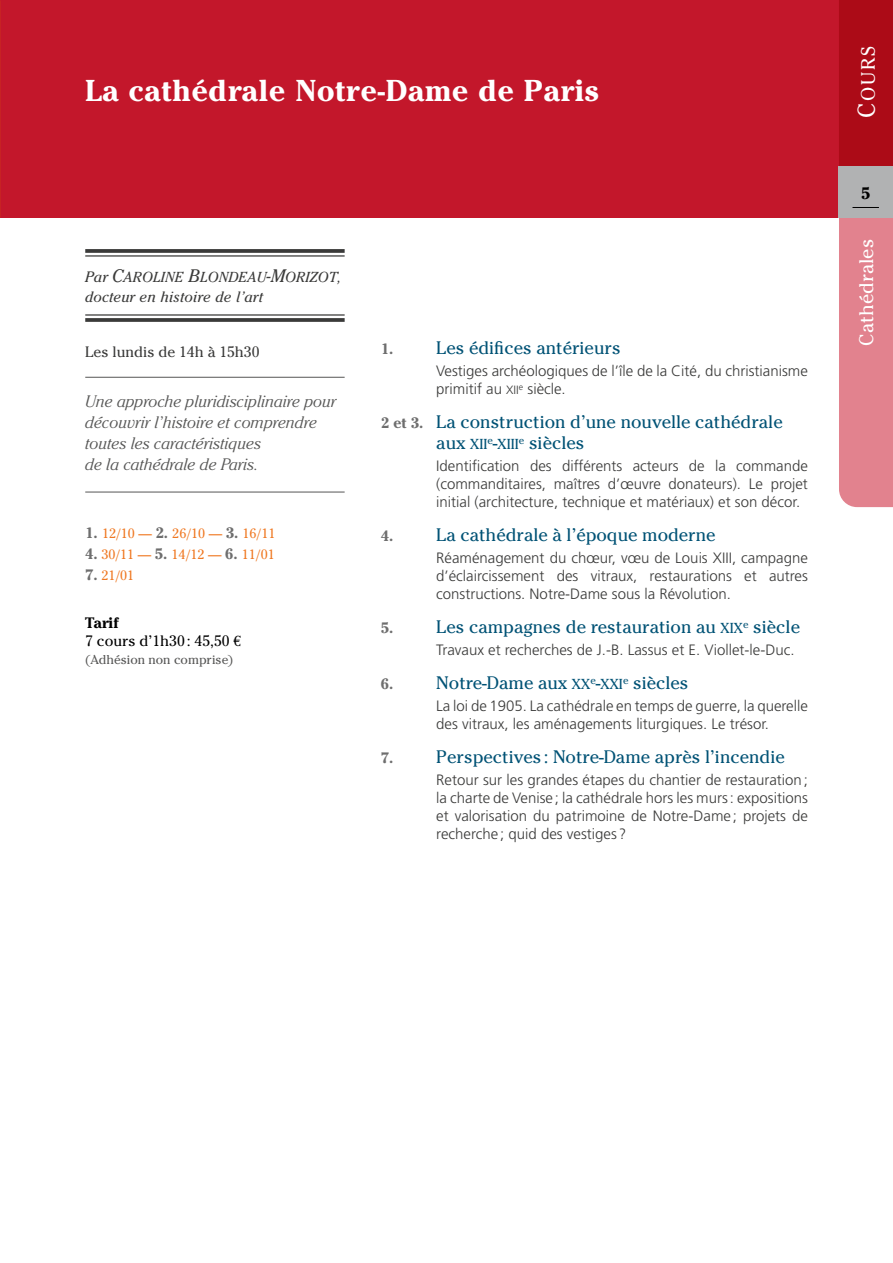
<style>
.page{position:relative;width:893px;height:1263px;background:#fff}
.page>*{position:absolute;margin:0;border:0;box-sizing:border-box;transform-origin:0 0}
.t1{font:700 30px "Cheltenham";letter-spacing:.025em;color:#fff}
.t2{font:19.5px "Cheltenham";color:#fff}
.t3{font:19.2px "Cheltenham Book SC800";color:#fff}
.t4{font:18px/21px "Cheltenham";color:#005275}
.t5{font:italic 300 16.5px/21px "Cheltenham";color:#565655}
.t6{font:700 16.5px "Cheltenham";color:#000}
.t7{font:300 15px/18px "Frutiger";color:#3a3a39;text-align:justify}
.t8{font:italic 15px "Cheltenham";letter-spacing:.01em;color:#3a3a39}
.t9{font:15px/18px "Cheltenham";color:#000}
.t10{font:15px "Cheltenham";color:#3a3a39}
.t11{font:14.4px "Cheltenham Book Italic SC800";letter-spacing:.01em;color:#3a3a39}
.t12{font:13.5px "Cheltenham";color:#ef7822}
.t13{font:12.75px "Cheltenham";color:#565655}
.s1{font-family:"Cheltenham";font-style:italic;font-size:15px}
.s2{font-size:18px}
.s3{font-weight:700;font-size:15px;color:#6e6e6e}
.s4{font-weight:700}
.s5{font-family:"Euro Serif"}
.s6{font-family:"Frutiger Light SC800";font-weight:400;font-size:12px}
.s7{font-family:"Cheltenham Book SC800";font-size:14.4px}
.s8{font-family:"Cheltenham Book SC800"}
.s9{font-size:24px}
</style>
<div class="page">
<div style="left:0;top:0;width:893px;height:218px;background:#c3172b"></div>
<svg style="left:839px;top:0;width:54px;height:507px;background:#cb606b"></svg>
<svg style="left:85px;top:249px;width:260px;height:4px"></svg>
<hr style="left:85px;top:255px;width:260px;height:2px;background:#3a3a39">
<hr style="left:85px;top:314px;width:260px;height:2px;background:#3a3a39">
<svg style="left:85px;top:318px;width:260px;height:4px"></svg>
<hr style="left:85px;top:377px;width:260px;height:1px;background:#565655">
<hr style="left:85px;top:492px;width:260px;height:1px;background:#565655">
<h1 class="t1" style="left:85px;top:73px;width:515px">La cathédrale Notre-Dame de Paris</h1>
<p class="t11" style="left:85px;top:269px;width:258px"><span class="s1">Par</span> <span class="s2">C</span>AROLINE <span class="s2">B</span>LONDEAU<span class="s2">-M</span>ORIZOT<span class="s1">,</span></p>
<p class="t8" style="left:85px;top:288px;width:179px">docteur en histoire de l’art</p>
<p class="t10" style="left:85px;top:343px;width:176px">Les lundis de 14h à 15h30</p>
<p class="t5" style="left:85px;top:391px;width:252px">Une approche pluridisciplinaire pour découvrir l’histoire et comprendre toutes les caractéristiques<br>de la cathédrale de Paris.</p>
<p class="t12" style="left:85px;top:526px;width:192px"><span class="s3">1.</span> 12/10 — <span class="s3">2.</span> 26/10 — <span class="s3">3.</span> 16/11</p>
<p class="t12" style="left:85px;top:547px;width:191px"><span class="s3">4.</span> 30/11 — <span class="s3">5.</span> 14/12 — <span class="s3">6.</span> 11/01</p>
<p class="t12" style="left:85px;top:568px;width:51px"><span class="s3">7.</span> 21/01</p>
<p class="t9" style="left:85px;top:614px;width:157px"><span class="s4">Tarif<br></span>7 cours d’1h30: 45,50 <span class="s5">e</span></p>
<p class="t13" style="left:85px;top:652px;width:150px">(Adhésion non comprise)</p>
<p class="t4" style="left:381px;top:337px;width:241px"><span class="s3">1.</span> Les édifices antérieurs</p>
<p class="t7" style="left:436px;top:362px;width:373px">Vestiges archéologiques de l’île de la Cité, du christianisme primitif au <span class="s6">xii</span><sup>e</sup> siècle.</p>
<p class="t4" style="left:436px;top:411px;width:348px;text-indent:-55px"><span class="s3">2 et 3.</span> La construction d’une nouvelle cathédrale aux <span class="s7">XII</span><sup>e</sup>-<span class="s7">XIII</span><sup>e</sup> siècles</p>
<p class="t7" style="left:436px;top:457px;width:373px">Identification des différents acteurs de la commande (commanditaires, maîtres d’œuvre donateurs). Le projet initial (architecture, technique et matériaux) et son décor.</p>
<p class="t4" style="left:381px;top:524px;width:336px"><span class="s3">4.</span> La cathédrale à l’époque moderne</p>
<p class="t7" style="left:436px;top:549px;width:373px">Réaménagement du chœur, vœu de Louis XIII, campagne d’éclaircissement des vitraux, restaurations et autres constructions. Notre-Dame sous la Révolution.</p>
<p class="t4" style="left:381px;top:616px;width:421px"><span class="s3">5.</span> Les campagnes de restauration au <span class="s7">XIX</span><sup>e</sup> siècle</p>
<p class="t7" style="left:436px;top:641px;width:360px">Travaux et recherches de J.-B. Lassus et E. Viollet-le-Duc.</p>
<p class="t4" style="left:381px;top:672px;width:309px"><span class="s3">6.</span> Notre-Dame aux <span class="s7">XX</span><sup>e</sup><span class="s8">-</span><span class="s7">XXI</span><sup>e</sup> siècles</p>
<p class="t7" style="left:436px;top:697px;width:373px">La loi de 1905. La cathédrale en temps de guerre, la querelle des vitraux, les aménagements liturgiques. Le trésor.</p>
<p class="t4" style="left:381px;top:746px;width:405px"><span class="s3">7.</span> Perspectives : Notre-Dame après l’incendie</p>
<p class="t7" style="left:436px;top:771px;width:373px">Retour sur les grandes étapes du chantier de restauration; la charte de Venise ; la cathédrale hors les murs: expositions et valorisation du patrimoine de Notre-Dame ; projets de recherche; quid des vestiges?</p>
<p class="t3" style="left:857px;top:118px;width:74px;rotate:-90deg"><span class="s9">C</span>OURS</p>
<p class="t6" style="left:861px;top:183px;width:11px">5</p>
<h2 class="t2" style="left:855px;top:346px;width:108px;rotate:-90deg">Cathédrales</h2>
</div>
